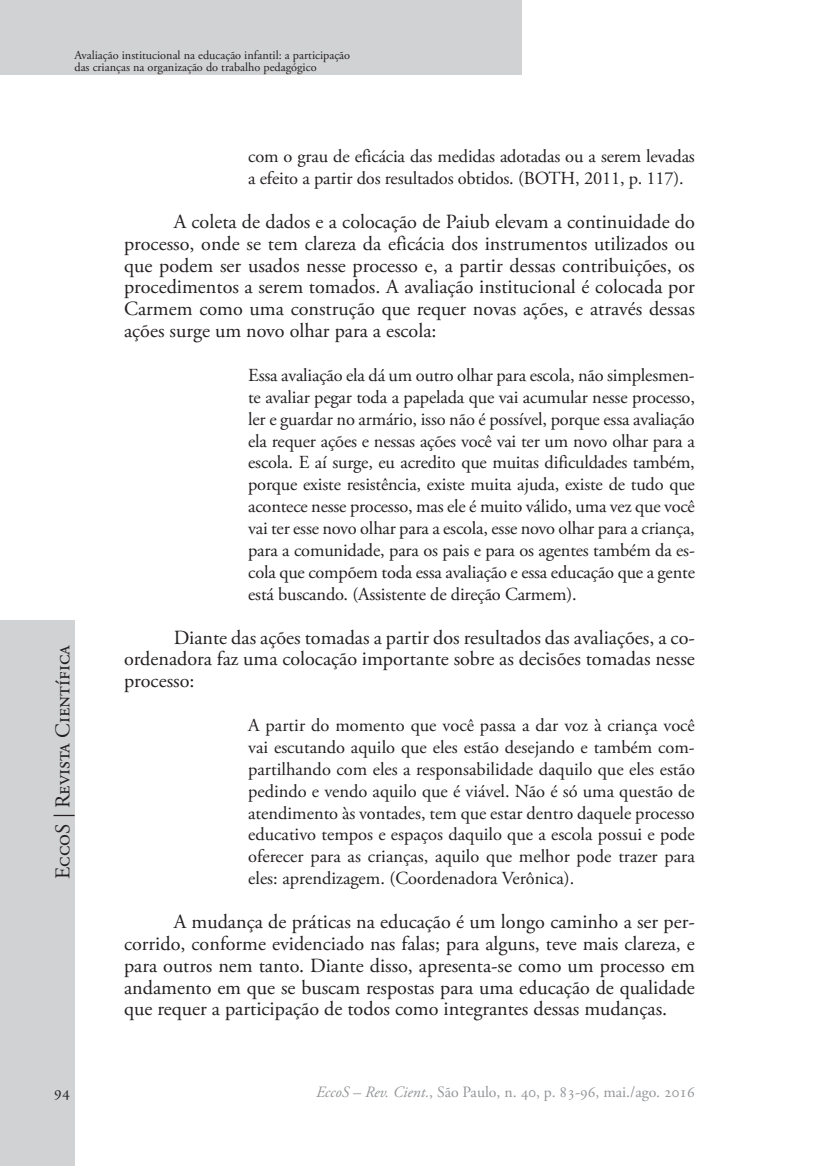
<style>
.page{position:relative;width:819px;height:1166px;background:#fff}
.page>*{position:absolute;margin:0;border:0;box-sizing:border-box;transform-origin:0 0}
.t1{font:21px "Adobe Garamond Pro";color:#231f20}
.t2{font:20.12px/21.9px "Adobe Garamond Pro";color:#231f20;text-align:justify}
.t3{font:18.38px/21.9px "Adobe Garamond Pro";letter-spacing:-.01em;color:#231f20;text-align:justify}
.t4{font:15.75px "Adobe Garamond Pro";color:#939598}
.t5{font:15.75px "Adobe Garamond Pro";color:#231f20}
.t6{font:12.25px/12.2px "Adobe Garamond Pro";color:#231f20}
.s1{font-style:italic}
</style>
<div class="page">
<div style="left:0;top:620px;width:74px;height:546px;background:#d1d2d4"></div>
<div style="left:0;top:0;width:521px;height:74px;background:#d1d2d4"></div>
<p class="t6" style="left:74px;top:49px;width:277px">Avaliação institucional na educação infantil: a participação das crianças na organização do trabalho pedagógico</p>
<p class="t1" style="left:50px;top:879px;width:236px;rotate:-90deg">EccoS | Revista Científica</p>
<p class="t3" style="left:248px;top:146px;width:448px">com o grau de eficácia das medidas adotadas ou a serem levadas a efeito a partir dos resultados obtidos. (BOTH, 2011, p. 117).</p>
<p class="t2" style="left:124px;top:211px;width:572px;text-indent:50px">A coleta de dados e a colocação de Paiub elevam a continuidade do processo, onde se tem clareza da eficácia dos instrumentos utilizados ou que podem ser usados nesse processo e, a partir dessas contribuições, os procedimentos a serem tomados. A avaliação institucional é colocada por Carmem como uma construção que requer novas ações, e através dessas ações surge um novo olhar para a escola:</p>
<p class="t3" style="left:248px;top:365px;width:448px">Essa avaliação ela dá um outro olhar para escola, não simplesmen&shy;te avaliar pegar toda a papelada que vai acumular nesse processo, ler e guardar no armário, isso não é possível, porque essa avaliação ela requer ações e nessas ações você vai ter um novo olhar para a escola. E aí surge, eu acredito que muitas dificuldades também, porque existe resistência, existe muita ajuda, existe de tudo que acontece nesse processo, mas ele é muito válido, uma vez que você vai ter esse novo olhar para a escola, esse novo olhar para a criança, para a comunidade, para os pais e para os agentes também da es&shy;cola que compõem toda essa avaliação e essa educação que a gente está buscando. (Assistente de direção Carmem).</p>
<p class="t2" style="left:124px;top:627px;width:572px;text-indent:50px">Diante das ações tomadas a partir dos resultados das avaliações, a co&shy;ordenadora faz uma colocação importante sobre as decisões tomadas nesse processo:</p>
<p class="t3" style="left:248px;top:715px;width:448px">A partir do momento que você passa a dar voz à criança você vai escutando aquilo que eles estão desejando e também com&shy;partilhando com eles a responsabilidade daquilo que eles estão pedindo e vendo aquilo que é viável. Não é só uma questão de atendimento às vontades, tem que estar dentro daquele processo educativo tempos e espaços daquilo que a escola possui e pode oferecer para as crianças, aquilo que melhor pode trazer para eles: aprendizagem. (Coordenadora Verônica).</p>
<p class="t2" style="left:124px;top:911px;width:572px;text-indent:50px">A mudança de práticas na educação é um longo caminho a ser per&shy;corrido, conforme evidenciado nas falas; para alguns, teve mais clareza, e para outros nem tanto. Diante disso, apresenta-se como um processo em andamento em que se buscam respostas para uma educação de qualidade que requer a participação de todos como integrantes dessas mudanças.</p>
<p class="t5" style="left:54px;top:1083px;width:17px">94</p>
<p class="t4" style="left:316px;top:1083px;width:380px"><span class="s1">EccoS – Rev. Cient.</span>, São Paulo, n. 40, p. 83-96, mai./ago. 2016</p>
</div>
